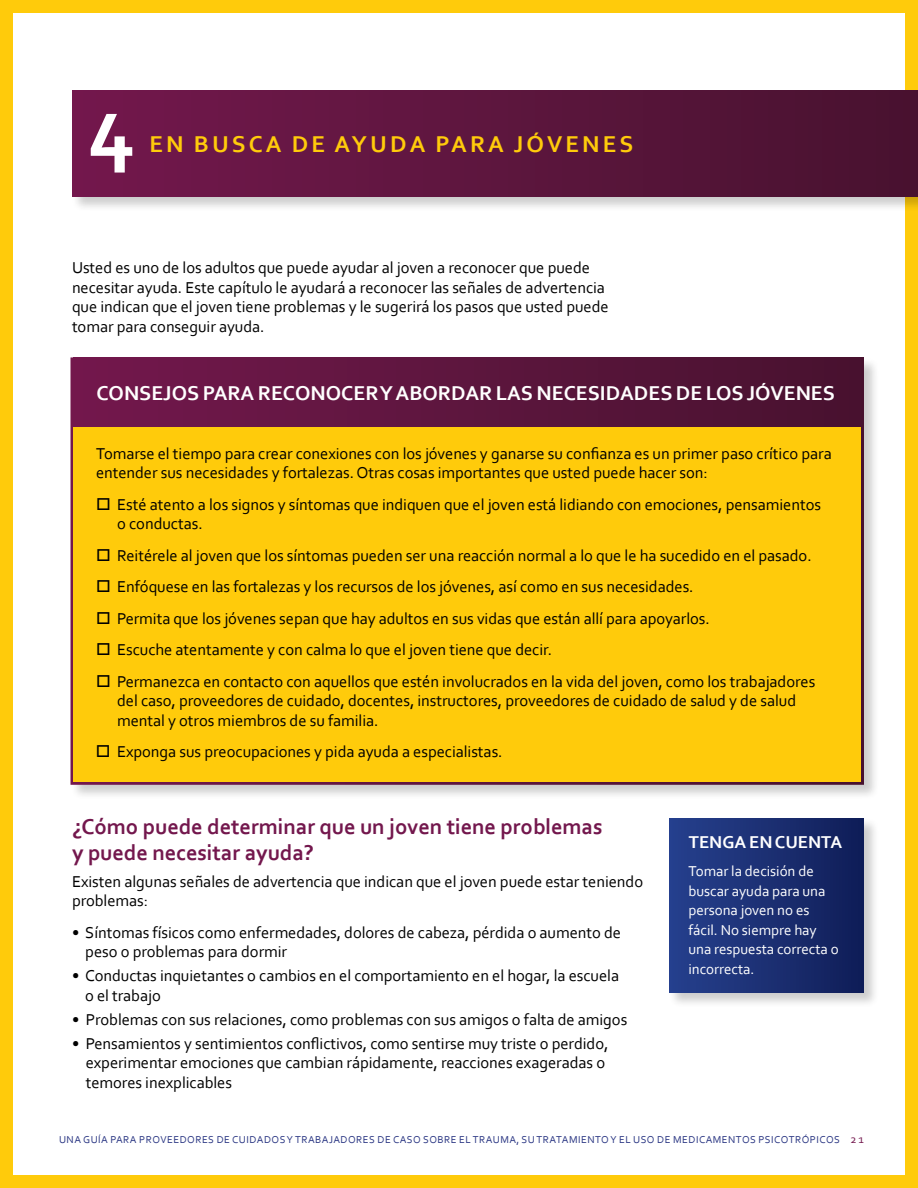
<style>
.page{position:relative;width:918px;height:1188px;background:#fff}
.page>*{position:absolute;margin:0;border:0;box-sizing:border-box;transform-origin:0 0}
.t1{font:700 88.5px "Corbel";color:#fff}
.t2{font:700 24px "Corbel";letter-spacing:.13em;color:#ffcb0b}
.t3{font:700 22.5px/25.5px "Corbel";letter-spacing:-.005em;color:#73174d}
.t4{font:700 21px "Corbel";color:#fff}
.t5{font:700 18px "Corbel";color:#fff}
.t6{font:16.5px/19.5px "Corbel";letter-spacing:-.005em;color:#000}
.t7{font:15px "Corbel";letter-spacing:-.005em;color:#fff}
.t8{font:10.5px "Corbel";letter-spacing:.045em;color:#2a3683}
.s1{font-size:12px;color:#73174d}
</style>
<div class="page">
<div style="left:0;top:0;width:918px;height:13px;background:#ffcb0b"></div>
<div style="left:905px;top:0;width:13px;height:1188px;background:#ffcb0b"></div>
<div style="left:0;top:1175px;width:918px;height:13px;background:#ffcb0b"></div>
<div style="left:71px;top:89px;width:847px;height:123px;background:#000;opacity:.2"></div>
<div style="left:72px;top:90px;width:846px;height:106px;background:linear-gradient(to right,#73184c,#48122f)"></div>
<div style="left:70px;top:357px;width:810px;height:444px;background:#000;opacity:.2"></div>
<div style="left:70px;top:357px;width:794px;height:428px;background:#ffcb0b"></div>
<div style="left:74px;top:357px;width:790px;height:69px;background:linear-gradient(to right,#73184c,#47122f)"></div>
<div style="left:668px;top:817px;width:212px;height:192px;background:#000;opacity:.2"></div>
<div style="left:669px;top:818px;width:195px;height:175px;background:linear-gradient(to right,#26418e,#101d57)"></div>
<div style="left:0;top:0;width:13px;height:1188px;background:#ffcb0b"></div>
<h2 class="t1" style="left:88px;top:72px;width:48px">4</h2>
<h2 class="t2" style="left:150px;top:129px;width:485px">EN BUSCA DE AYUDA PARA JÓVENES</h2>
<p class="t6" style="left:72px;top:258px;width:538px">Usted es uno de los adultos que puede ayudar al joven a reconocer que puede necesitar ayuda. Este capítulo le ayudará a reconocer las señales de advertencia que indican que el joven tiene problemas y le sugerirá los pasos que usted puede tomar para conseguir ayuda.</p>
<h3 class="t4" style="left:96px;top:380px;width:740px">CONSEJOS PARA RECONOCER Y ABORDAR LAS NECESIDADES DE LOS JÓVENES</h3>
<p class="t6" style="left:96px;top:443px;width:737px">Tomarse el tiempo para crear conexiones con los jóvenes y ganarse su confianza es un primer paso crítico para entender sus necesidades y fortalezas. Otras cosas importantes que usted puede hacer son:</p>
<p class="t6" style="left:117px;top:494px;width:705px;text-indent:-21px">□ Esté atento a los signos y síntomas que indiquen que el joven está lidiando con emociones, pensamientos o conductas.</p>
<p class="t6" style="left:96px;top:545px;width:717px">□ Reitérele al joven que los síntomas pueden ser una reacción normal a lo que le ha sucedido en el pasado.</p>
<p class="t6" style="left:96px;top:577px;width:599px">□ Enfóquese en las fortalezas y los recursos de los jóvenes, así como en sus necesidades.</p>
<p class="t6" style="left:96px;top:608px;width:615px">□ Permita que los jóvenes sepan que hay adultos en sus vidas que están allí para apoyarlos.</p>
<p class="t6" style="left:96px;top:640px;width:458px">□ Escuche atentamente y con calma lo que el joven tiene que decir.</p>
<p class="t6" style="left:117px;top:671px;width:700px;text-indent:-21px">□ Permanezca en contacto con aquellos que estén involucrados en la vida del joven, como los trabajadores del caso, proveedores de cuidado, docentes, instructores, proveedores de cuidado de salud y de salud mental y otros miembros de su familia.</p>
<p class="t6" style="left:96px;top:742px;width:408px">□ Exponga sus preocupaciones y pida ayuda a especialistas.</p>
<h3 class="t3" style="left:72px;top:814px;width:532px">¿Cómo puede determinar que un joven tiene problemas y puede necesitar ayuda?</h3>
<p class="t6" style="left:72px;top:871px;width:573px">Existen algunas señales de advertencia que indican que el joven puede estar teniendo problemas:</p>
<p class="t6" style="left:85px;top:922px;width:537px;text-indent:-13px">• Síntomas físicos como enfermedades, dolores de cabeza, pérdida o aumento de peso o problemas para dormir</p>
<p class="t6" style="left:85px;top:966px;width:536px;text-indent:-13px">• Conductas inquietantes o cambios en el comportamiento en el hogar, la escuela o el trabajo</p>
<p class="t6" style="left:72px;top:1009px;width:557px">• Problemas con sus relaciones, como problemas con sus amigos o falta de amigos</p>
<p class="t6" style="left:86px;top:1033px;width:524px;text-indent:-14px">• Pensamientos y sentimientos conflictivos, como sentirse muy triste o perdido, experimentar emociones que cambian rápidamente, reacciones exageradas o temores inexplicables</p>
<h4 class="t5" style="left:689px;top:831px;width:155px">TENGA EN CUENTA</h4>
<p class="t7" style="left:688px;top:862px;width:127px">Tomar la decisión de</p>
<p class="t7" style="left:688px;top:881px;width:139px">buscar ayuda para una</p>
<p class="t7" style="left:688px;top:901px;width:123px">persona joven no es</p>
<p class="t7" style="left:688px;top:920px;width:130px">fácil. No siempre hay</p>
<p class="t7" style="left:688px;top:940px;width:152px">una respuesta correcta o</p>
<p class="t7" style="left:688px;top:959px;width:67px">incorrecta.</p>
<p class="t8" style="left:59px;top:1133px;width:806px">UNA GUÍA PARA PROVEEDORES DE CUIDADOS Y TRABAJADORES DE CASO SOBRE EL TRAUMA, SU TRATAMIENTO Y EL USO DE MEDICAMENTOS PSICOTRÓPICOS <span class="s1">21</span></p>
</div>
